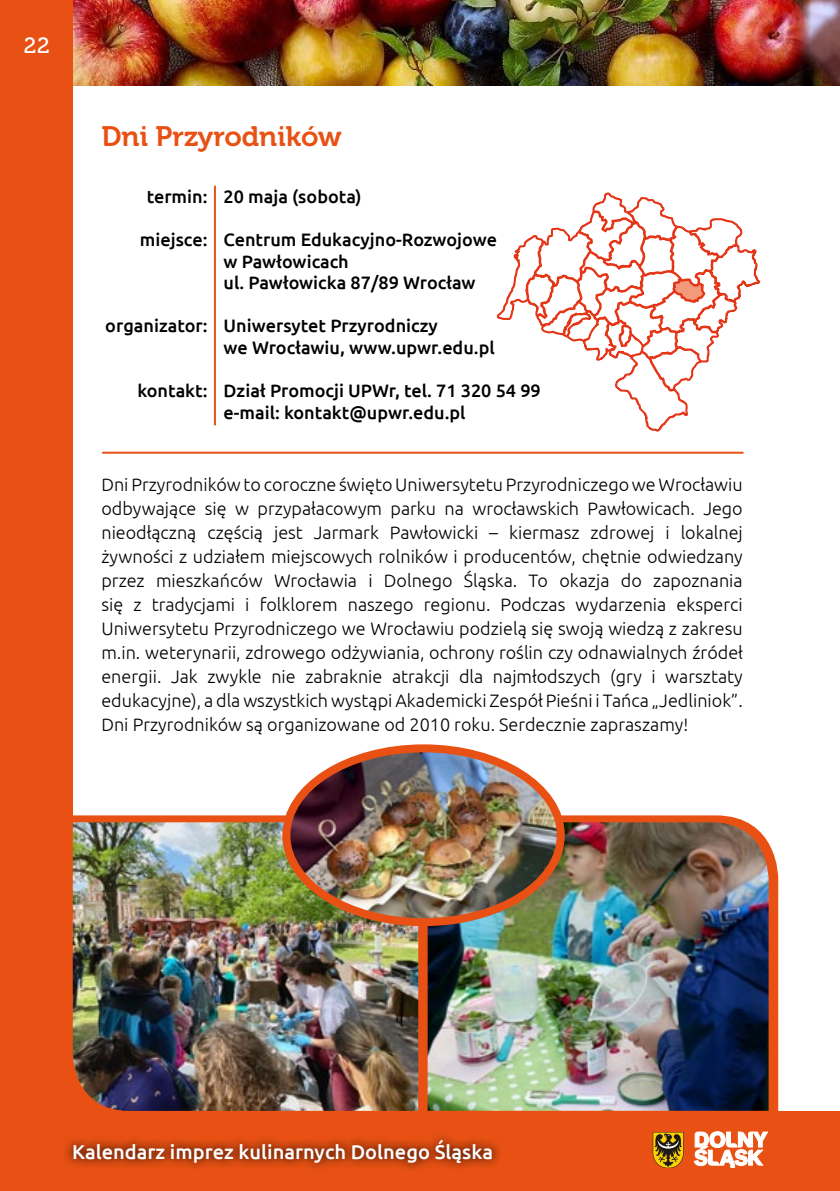
<style>
.page{position:relative;width:840px;height:1191px;background:#fff}
.page>*{position:absolute;margin:0;border:0;box-sizing:border-box;transform-origin:0 0}
.t1{font:28px "Museo 700";color:#e85113}
.t2{font:22px "Museo 500";color:#fff}
.t3{font:500 20px "Ubuntu";color:#fff}
.t4{font:300 18px/24px "Ubuntu";color:#000;text-align:justify}
.t5{font:500 18px/21.6px "Ubuntu";color:#000}
</style>
<div class="page">
<img style="left:72px;top:0;width:716px;height:85px">
<img style="left:788px;top:0;width:51px;height:85px">
<div style="left:0;top:1111px;width:839px;height:80px;background:#e85113"></div>
<div style="left:0;top:0;width:72px;height:1191px;background:#e85113"></div>
<svg style="left:693px;top:1131px;width:74px;height:36px"></svg>
<svg style="left:652px;top:1132px;width:31px;height:35px"></svg>
<svg style="left:65px;top:1136px;width:435px;height:33px"></svg>
<svg style="left:72px;top:815px;width:705px;height:296px;background:#dc6230"></svg>
<img style="left:73px;top:822px;width:345px;height:288px">
<img style="left:427px;top:822px;width:341px;height:288px">
<hr style="left:214px;top:186px;width:2px;height:239px;background:#e85113">
<hr style="left:102px;top:452px;width:641px;height:2px;background:#e85113">
<svg style="left:496px;top:192px;width:263px;height:239px"></svg>
<img style="left:286px;top:748px;width:274px;height:174px">
<div style="left:282px;top:744px;width:282px;height:182px;border:8px solid #e85113;border-radius:50%"></div>
<p class="t2" style="left:24px;top:34px;width:27px">22</p>
<h1 class="t1" style="left:101px;top:120px;width:241px">Dni Przyrodników</h1>
<p class="t5" style="left:147px;top:185px;width:216px">termin: 20 maja (sobota)</p>
<p class="t5" style="left:223px;top:228px;width:275px;text-indent:-84px">miejsce: Centrum Edukacyjno-Rozwojowe w Pawłowicach<br>ul. Pawłowicka 87/89 Wrocław</p>
<p class="t5" style="left:223px;top:314px;width:272px;text-indent:-118px">organizator: Uniwersytet Przyrodniczy<br>we Wrocławiu, www.upwr.edu.pl</p>
<p class="t5" style="left:223px;top:379px;width:318px;text-indent:-86px">kontakt: Dział Promocji UPWr, tel. 71 320 54 99 e-mail: kontakt@upwr.edu.pl</p>
<p class="t4" style="left:101px;top:472px;width:642px">Dni Przyrodników to coroczne święto Uniwersytetu Przyrodniczego we Wrocławiu odbywające się w przypałacowym parku na wrocławskich Pawłowicach. Jego nieodłączną częścią jest Jarmark Pawłowicki – kiermasz zdrowej i lokalnej żywności z udziałem miejscowych rolników i producentów, chętnie odwiedzany przez mieszkańców Wrocławia i Dolnego Śląska. To okazja do zapoznania się z tradycjami i folklorem naszego regionu. Podczas wydarzenia eksperci Uniwersytetu Przyrodniczego we Wrocławiu podzielą się swoją wiedzą z zakresu m.in. weterynarii, zdrowego odżywiania, ochrony roślin czy odnawialnych źródeł energii. Jak zwykle nie zabraknie atrakcji dla najmłodszych (gry i warsztaty edukacyjne), a dla wszystkich wystąpi Akademicki Zespół Pieśni i Tańca „Jedliniok”.<br>Dni Przyrodników są organizowane od 2010 roku. Serdecznie zapraszamy!</p>
<p class="t3" style="left:72px;top:1139px;width:422px">Kalendarz imprez kulinarnych Dolnego Śląska</p>
</div>
